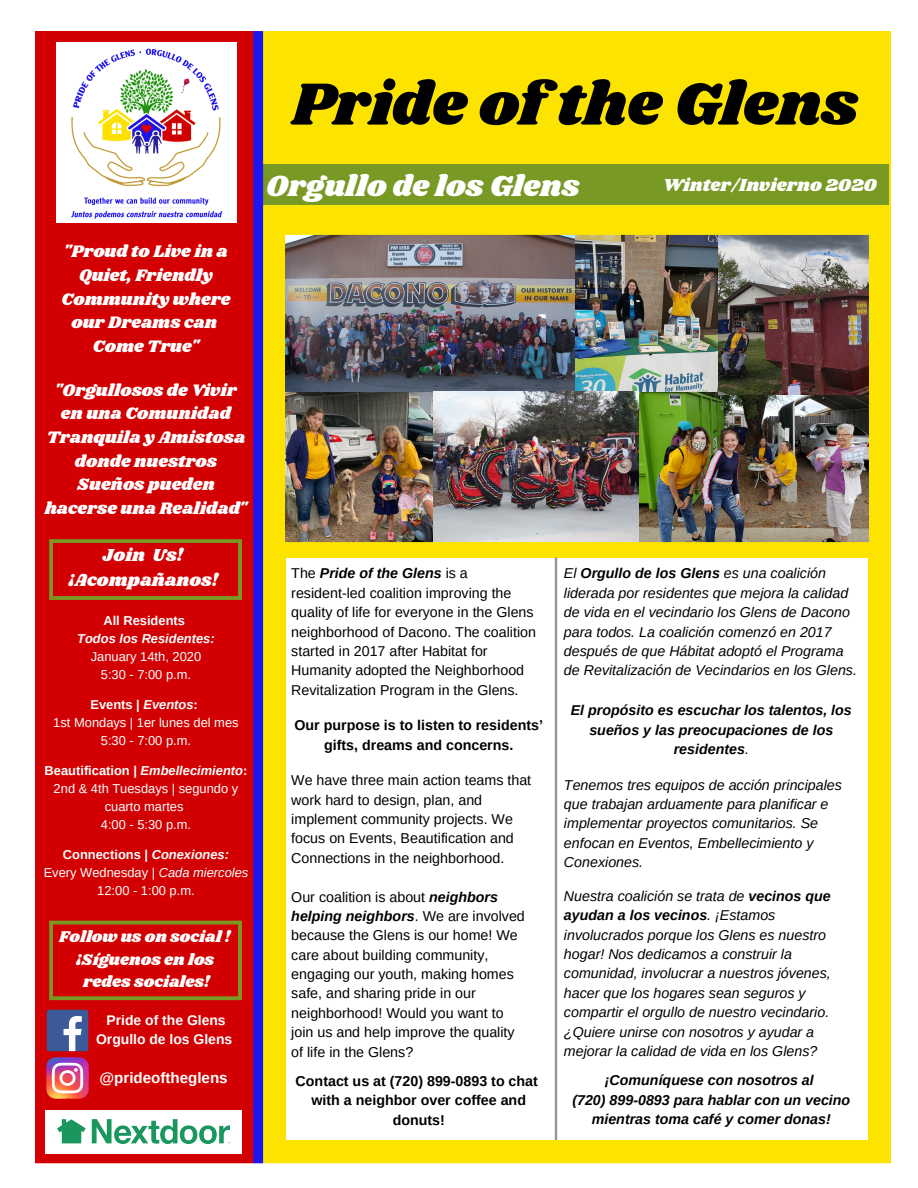
<style>
.page{position:relative;width:918px;height:1188px;background:#fff}
.page>*{position:absolute;margin:0;border:0;box-sizing:border-box;transform-origin:0 0}
.t1{font:61.5px "Shrikhand";color:#000}
.t2{font:30px "Shrikhand";color:#fff}
.t3{font:18px/24.8px "Shrikhand";color:#fff;text-align:center}
.t4{font:17.25px/23.7px "Shrikhand";color:#fff;text-align:center}
.t5{font:16.2px/22.5px "Shrikhand";color:#fff;text-align:center}
.t6{font:700 15.15px "Arimo";color:#fff}
.t7{font:italic 14.25px/19.4px "Arimo";color:#000}
.t8{font:14.25px/19.4px "Arimo";color:#000}
.t9{font:italic 700 14.25px/19.4px "Arimo";color:#000;text-align:center}
.t10{font:700 14.25px/19.4px "Arimo";color:#000;text-align:center}
.t11{font:700 13.95px/19.2px "Arimo";color:#fff;text-align:center}
.t12{font:12.9px/18px "Arimo";color:#fff;text-align:center}
.t13{font:italic 700 12.9px "Arimo";color:#fff}
.t14{font:700 12.9px "Arimo";color:#fff}
.s1{font-weight:700}
.s2{font-weight:700;font-style:italic}
.s3{font-style:italic}
.s4{font-weight:400}
</style>
<div class="page">
<img style="left:35px;top:31px;width:856px;height:1133px">
<h1 class="t1" style="left:292px;top:61px;width:568px">Pride of the Glens</h1>
<p class="t4" style="left:62px;top:240px;width:170px">"Proud to Live in a<br>Quiet, Friendly<br>Community where our Dreams can<br>Come True"</p>
<p class="t4" style="left:45px;top:379px;width:204px">"Orgullosos de Vivir en una Comunidad<br>Tranquila y Amistosa donde nuestros<br>Sueños pueden hacerse una Realidad"</p>
<p class="t3" style="left:68px;top:543px;width:152px">Join Us! ¡Acompañanos!</p>
<p class="t14" style="left:103px;top:613px;width:83px">All Residents</p>
<p class="t13" style="left:77px;top:631px;width:139px">Todos los Residentes:</p>
<p class="t12" style="left:91px;top:647px;width:112px">January 14th, 2020<br>5:30 - 7:00 p.m.</p>
<p class="t12" style="left:53px;top:695px;width:187px"><span class="s1">Events |</span> <span class="s2">Eventos</span><span class="s1">:<br></span>1st Mondays | 1er lunes del mes<br>5:30 - 7:00 p.m.</p>
<p class="t12" style="left:45px;top:761px;width:204px"><span class="s1">Beautification |</span> <span class="s2">Embellecimiento</span><span class="s1">:<br></span>2nd &amp; 4th Tuesdays | segundo y cuarto martes<br>4:00 - 5:30 p.m.</p>
<p class="t12" style="left:44px;top:845px;width:206px"><span class="s1">Connections |</span> <span class="s2">Conexiones:<br></span>Every Wednesday | <span class="s3">Cada miercoles<br></span>12:00 - 1:00 p.m.</p>
<p class="t5" style="left:59px;top:926px;width:173px">Follow us on social ! ¡Síguenos en los redes sociales!</p>
<p class="t11" style="left:96px;top:1011px;width:138px">Pride of the Glens<br>Orgullo de los Glens</p>
<p class="t6" style="left:100px;top:1069px;width:130px">@prideoftheglens</p>
<h2 class="t2" style="left:266px;top:165px;width:315px">Orgullo de los Glens</h2>
<p class="t3" style="left:663px;top:174px;width:215px">Winter/Invierno 2020</p>
<p class="t8" style="left:291px;top:564px;width:246px">The <span class="s2">Pride of the Glens</span> is a resident-led coalition improving the quality of life for everyone in the Glens neighborhood of Dacono. The coalition started in 2017 after Habitat for Humanity adopted the Neighborhood Revitalization Program in the Glens.</p>
<p class="t10" style="left:294px;top:716px;width:250px">Our purpose is to listen to residents’ gifts, dreams and concerns.</p>
<p class="t8" style="left:291px;top:771px;width:241px">We have three main action teams that work hard to design, plan, and implement community projects. We focus on Events, Beautification and Connections in the neighborhood.</p>
<p class="t8" style="left:291px;top:887px;width:235px">Our coalition is about <span class="s2">neighbors helping neighbors</span>. We are involved because the Glens is our home! We care about building community, engaging our youth, making homes safe, and sharing pride in our neighborhood! Would you want to join us and help improve the quality of life in the Glens?</p>
<p class="t10" style="left:296px;top:1071px;width:244px">Contact us at (720) 899-0893 to chat with a neighbor over coffee and donuts!</p>
<p class="t7" style="left:564px;top:564px;width:295px">El <span class="s1">Orgullo de los Glens</span> es una coalición liderada por residentes que mejora la calidad de vida en el vecindario los Glens de Dacono para todos. La coalición comenzó en 2017 después de que Hábitat adoptó el Programa de Revitalización de Vecindarios en los Glens.</p>
<p class="t9" style="left:571px;top:701px;width:283px">El propósito es escuchar los talentos, los sueños y las preocupaciones de los residentes<span class="s4">.</span></p>
<p class="t7" style="left:564px;top:775px;width:279px">Tenemos tres equipos de acción principales que trabajan arduamente para planificar e implementar proyectos comunitarios. Se enfocan en Eventos, Embellecimiento y Conexiones.</p>
<p class="t7" style="left:564px;top:886px;width:268px">Nuestra coalición se trata de <span class="s1">vecinos que ayudan a los vecinos</span>. ¡Estamos involucrados porque los Glens es nuestro hogar! Nos dedicamos a construir la comunidad, involucrar a nuestros jóvenes, hacer que los hogares sean seguros y compartir el orgullo de nuestro vecindario. ¿Quiere unirse con nosotros y ayudar a mejorar la calidad de vida en los Glens?</p>
<p class="t9" style="left:572px;top:1071px;width:279px">¡Comuníquese con nosotros al<br>(720) 899-0893 para hablar con un vecino mientras toma café y comer donas!</p>
</div>
